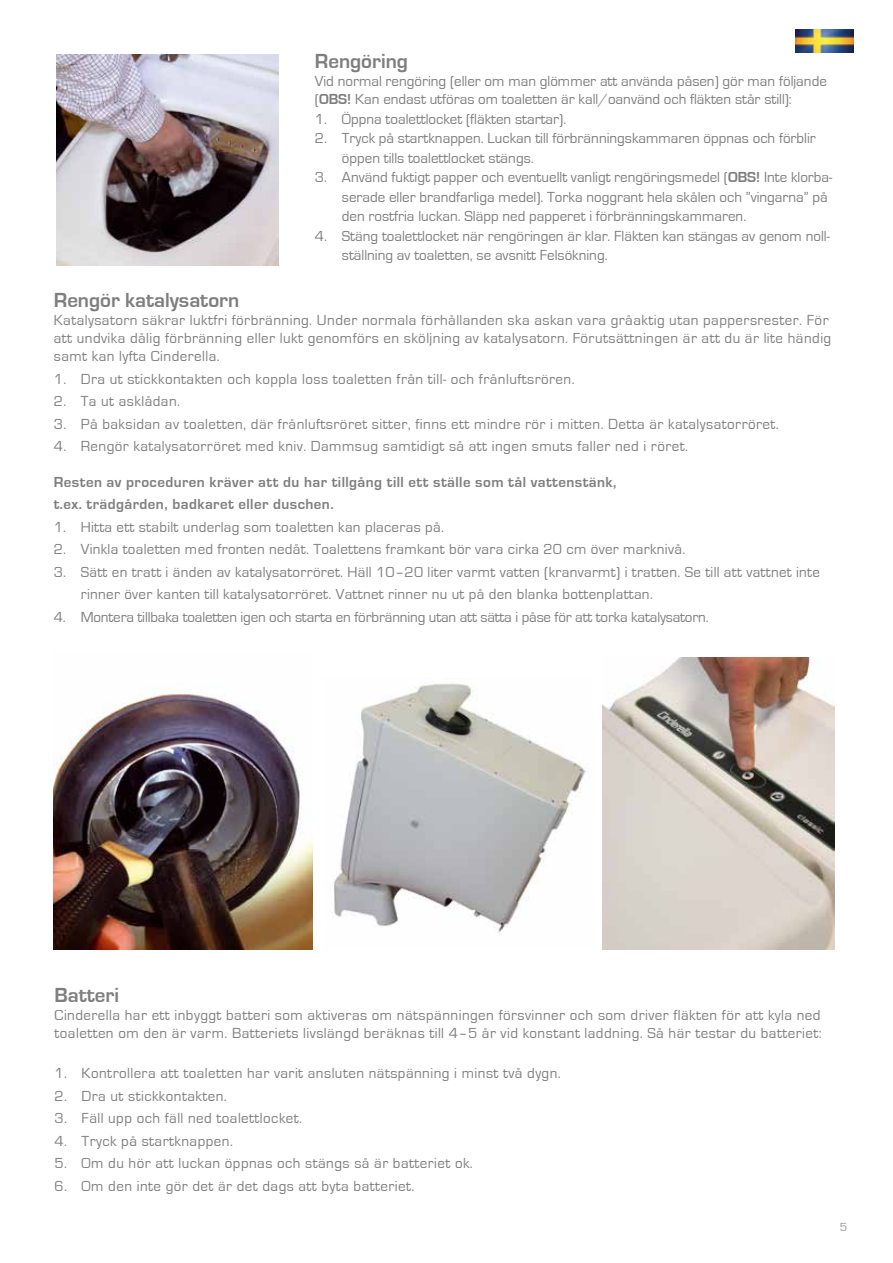
<style>
.page{position:relative;width:893px;height:1263px;background:#fff}
.page>*{position:absolute;margin:0;border:0;box-sizing:border-box;transform-origin:0 0}
.t1{font:700 21px "Eurostile";color:#7e7e80}
.t2{font:15px/18px "Eurostile";letter-spacing:.02em;color:#7e7e80}
.t3{font:15px/19.5px "Eurostile";color:#7e7e80}
.t4{font:700 15px/21.6px "Eurostile";letter-spacing:.03em;color:#7e7e80}
.t5{font:15px "Eurostile";letter-spacing:-.01em;color:#7e7e80}
.t6{font:12px "Eurostile";color:#999}
.s1{font-weight:700}
</style>
<div class="page">
<img style="left:795px;top:30px;width:58px;height:22px">
<img style="left:602px;top:657px;width:233px;height:292px">
<img style="left:331px;top:683px;width:256px;height:252px">
<img style="left:54px;top:689px;width:259px;height:260px">
<img style="left:56px;top:54px;width:223px;height:211px">
<h1 class="t1" style="left:315px;top:50px;width:94px">Rengöring</h1>
<p class="t3" style="left:315px;top:72px;width:513px;line-height:18px">Vid normal rengöring (eller om man glömmer att använda påsen) gör man följande (<span class="s1">OBS!</span> Kan endast utföras om toaletten är kall/oanvänd och fläkten står still):</p>
<p class="t3" style="left:315px;top:109px;width:253px">1. Öppna toalettlocket (fläkten startar).</p>
<p class="t3" style="left:342px;top:129px;width:475px;text-indent:-27px">2. Tryck på startknappen. Luckan till förbränningskammaren öppnas och förblir öppen tills toalettlocket stängs.</p>
<p class="t3" style="left:342px;top:168px;width:492px;text-indent:-27px">3. Använd fuktigt papper och eventuellt vanligt rengöringsmedel (<span class="s1">OBS!</span> Inte klorba&shy;serade eller brandfarliga medel). Torka noggrant hela skålen och ”vingarna” på den rostfria luckan. Släpp ned papperet i förbränningskammaren.</p>
<p class="t3" style="left:342px;top:226px;width:489px;text-indent:-27px">4. Stäng toalettlocket när rengöringen är klar. Fläkten kan stängas av genom noll&shy;ställning av toaletten, se avsnitt Felsökning.</p>
<h1 class="t1" style="left:54px;top:289px;width:187px">Rengör katalysatorn</h1>
<p class="t2" style="left:54px;top:312px;width:779px">Katalysatorn säkrar luktfri förbränning. Under normala förhållanden ska askan vara gråaktig utan pappersrester. För att undvika dålig förbränning eller lukt genomförs en sköljning av katalysatorn. Förutsättningen är att du är lite händig samt kan lyfta Cinderella.</p>
<p class="t2" style="left:54px;top:370px;width:522px">1. Dra ut stickkontakten och koppla loss toaletten från till- och frånluftsrören.</p>
<p class="t2" style="left:54px;top:393px;width:128px">2. Ta ut asklådan.</p>
<p class="t2" style="left:54px;top:415px;width:726px">3. På baksidan av toaletten, där frånluftsröret sitter, finns ett mindre rör i mitten. Detta är katalysatorröret.</p>
<p class="t2" style="left:54px;top:438px;width:636px">4. Rengör katalysatorröret med kniv. Dammsug samtidigt så att ingen smuts faller ned i röret.</p>
<p class="t4" style="left:54px;top:472px;width:564px">Resten av proceduren kräver att du har tillgång till ett ställe som tål vattenstänk, t.ex. trädgården, badkaret eller duschen.</p>
<p class="t2" style="left:54px;top:518px;width:392px">1. Hitta ett stabilt underlag som toaletten kan placeras på.</p>
<p class="t2" style="left:54px;top:540px;width:633px">2. Vinkla toaletten med fronten nedåt. Toalettens framkant bör vara cirka 20 cm över marknivå.</p>
<p class="t2" style="left:81px;top:561px;width:741px;line-height:22.5px;text-indent:-27px">3. Sätt en tratt i änden av katalysatorröret. Häll 10–20 liter varmt vatten (kranvarmt) i tratten. Se till att vattnet inte rinner över kanten till katalysatorröret. Vattnet rinner nu ut på den blanka bottenplattan.</p>
<p class="t5" style="left:54px;top:608px;width:656px">4. Montera tillbaka toaletten igen och starta en förbränning utan att sätta i påse för att torka katalysatorn.</p>
<h1 class="t1" style="left:55px;top:983px;width:66px">Batteri</h1>
<p class="t2" style="left:55px;top:1006px;width:768px">Cinderella har ett inbyggt batteri som aktiveras om nätspänningen försvinner och som driver fläkten för att kyla ned toaletten om den är varm. Batteriets livslängd beräknas till 4–5 år vid konstant laddning. Så här testar du batteriet:</p>
<p class="t2" style="left:55px;top:1065px;width:508px">1. Kontrollera att toaletten har varit ansluten nätspänning i minst två dygn.</p>
<p class="t2" style="left:55px;top:1087px;width:174px">2. Dra ut stickkontakten.</p>
<p class="t2" style="left:55px;top:1110px;width:249px">3. Fäll upp och fäll ned toalettlocket.</p>
<p class="t2" style="left:55px;top:1132px;width:180px">4. Tryck på startknappen.</p>
<p class="t2" style="left:55px;top:1155px;width:420px">5. Om du hör att luckan öppnas och stängs så är batteriet ok.</p>
<p class="t2" style="left:55px;top:1177px;width:361px">6. Om den inte gör det är det dags att byta batteriet.</p>
<p class="t6" style="left:840px;top:1220px;width:9px">5</p>
</div>
